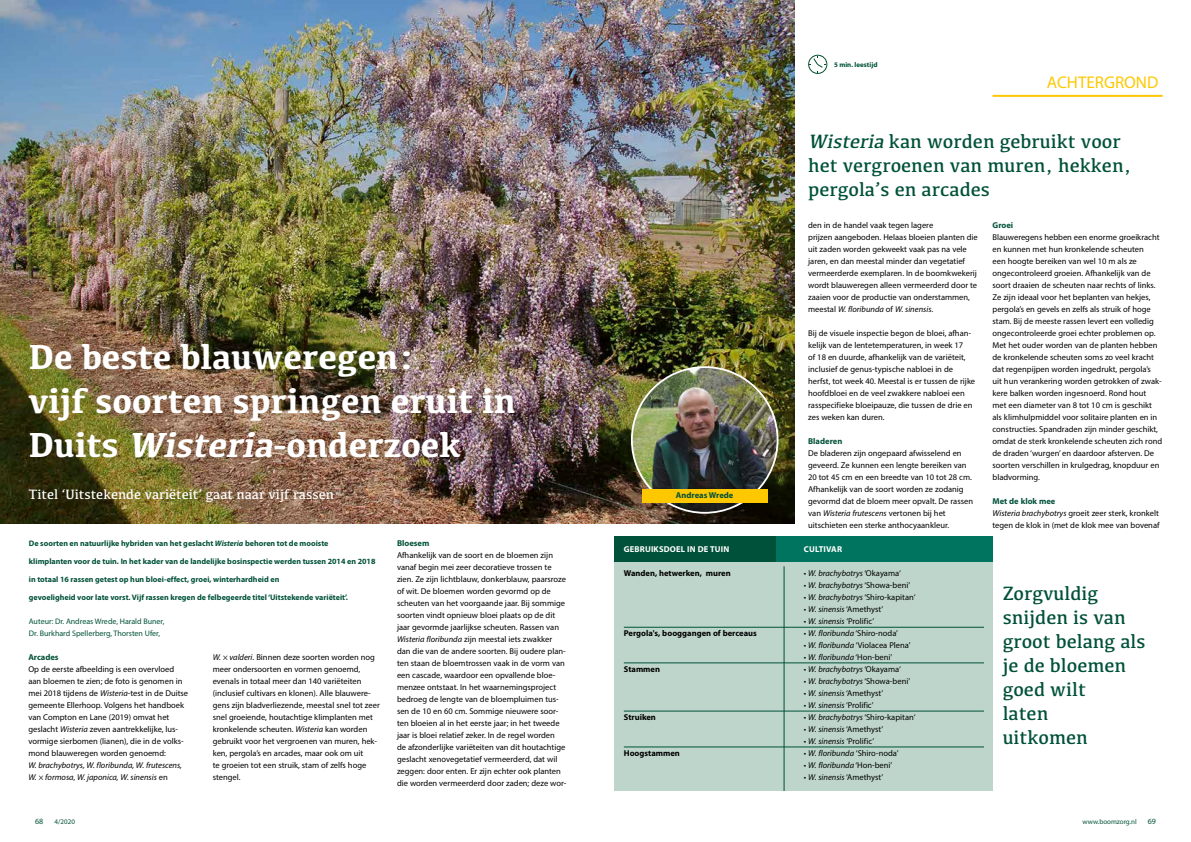
<style>
.page{position:relative;width:1191px;height:842px;background:#fff}
.page>*{position:absolute;margin:0;border:0;box-sizing:border-box;transform-origin:0 0}
.t1{font:700 36px/44px "Kefa";color:#fff}
.t2{font:20px/24px "Kefa";color:#005139}
.t3{font:17px "Myriad Pro";color:#fec800}
.t4{font:14px "Kefa";color:#fff}
.t5{font:8.5px/12px "Myriad Pro";color:#000}
.t6{font:italic 8.5px/12px "Myriad Pro";color:#000}
.t7{font:700 8.5px "Myriad Pro";color:#000}
.t8{font:700 8.5px "Myriad Pro";color:#005139}
.t9{font:700 8.5px "Myriad Pro";letter-spacing:.02em;color:#fff}
.t10{font:700 8px "Myriad Pro";color:#005139}
.t11{font:8px/12px "Myriad Pro";color:#005139}
.t12{font:7px "Myriad Pro";color:#005139}
.t13{font:700 7px "Myriad Pro";color:#005139}
.s1{font-style:italic}
.s2{font-style:normal}
.s3{font-weight:700;color:#005139}
</style>
<div class="page">
<hr style="left:992px;top:95px;width:170px;height:2px;background:#fec800">
<div style="left:614px;top:542px;width:378px;height:249px;background:#bed5cc"></div>
<img style="left:0;top:0;width:794px;height:523px">
<svg style="left:808px;top:55px;width:19px;height:19px"></svg>
<img style="left:632px;top:367px;width:145px;height:146px;border-radius:73px">
<div style="left:642px;top:489px;width:125px;height:14px;background:#fec800"></div>
<div style="left:614px;top:536px;width:174px;height:25px;background:#005139"></div>
<div style="left:776px;top:536px;width:216px;height:25px;background:#00745f"></div>
<hr style="left:783px;top:566px;width:1px;height:225px;background:#005139">
<hr style="left:624px;top:627px;width:360px;height:1px;background:#005139">
<hr style="left:624px;top:662px;width:360px;height:1px;background:#005139">
<hr style="left:624px;top:710px;width:360px;height:1px;background:#005139">
<hr style="left:624px;top:746px;width:360px;height:1px;background:#005139">
<p class="t13" style="left:834px;top:60px;width:45px">5 min. leestijd</p>
<h3 class="t3" style="left:1047px;top:71px;width:113px">ACHTERGROND</h3>
<h1 class="t1" style="left:28px;top:333px;width:489px">De beste blauweregen:<br>vijf soorten springen eruit in<br>Duits <span class="s1">Wisteria</span>-onderzoek</h1>
<h3 class="t4" style="left:29px;top:485px;width:306px">Titel ‘Uitstekende variëteit’ gaat naar vijf rassen</h3>
<p class="t10" style="left:29px;top:538px;width:301px">De soorten en natuurlijke hybriden van het geslacht <span class="s1">Wisteria</span> behoren tot de mooiste</p>
<p class="t10" style="left:29px;top:556px;width:348px">klimplanten voor de tuin. In het kader van de landelijke bosinspectie werden tussen 2014 en 2018</p>
<p class="t10" style="left:29px;top:574px;width:252px">in totaal 16 rassen getest op hun bloei-effect, groei, winterhardheid en</p>
<p class="t10" style="left:29px;top:592px;width:320px">gevoeligheid voor late vorst. Vijf rassen kregen de felbegeerde titel ‘Uitstekende variëteit’.</p>
<p class="t11" style="left:29px;top:615px;width:137px">Auteur: Dr. Andreas Wrede, Harald Buner,<br>Dr. Burkhard Spellerberg, Thorsten Ufer,</p>
<p class="t8" style="left:28px;top:652px;width:32px">Arcades</p>
<p class="t5" style="left:28px;top:663px;width:161px">Op de eerste afbeelding is een overvloed aan bloemen te zien; de foto is genomen in mei 2018 tijdens de <span class="s1">Wisteria</span>-test in de Duitse gemeente Ellerhoop. Volgens het handboek van Compton en Lane (2019) omvat het geslacht <span class="s1">Wisteria</span> zeven aantrekkelijke, lus&shy;vormige sierbomen (lianen), die in de volks&shy;mond blauweregen worden genoemd:</p>
<p class="t6" style="left:28px;top:759px;width:155px">W. brachybotrys, W. floribunda, W. frutescens,<br>W. × formosa, W. japonica, W. sinensis <span class="s2">en</span></p>
<p class="t5" style="left:213px;top:651px;width:169px"><span class="s1">W. × valderi</span>. Binnen deze soorten worden nog meer ondersoorten en vormen genoemd, evenals in totaal meer dan 140 variëteiten (inclusief cultivars en klonen). Alle blauwere&shy;gens zijn bladverliezende, meestal snel tot zeer snel groeiende, houtachtige klimplanten met kronkelende scheuten. <span class="s1">Wisteria</span> kan worden gebruikt voor het vergroenen van muren, hek&shy;ken, pergola’s en arcades, maar ook om uit<br>te groeien tot een struik, stam of zelfs hoge stengel.</p>
<p class="t8" style="left:397px;top:538px;width:34px">Bloesem</p>
<p class="t5" style="left:397px;top:549px;width:171px">Afhankelijk van de soort en de bloemen zijn vanaf begin mei zeer decoratieve trossen te zien. Ze zijn lichtblauw, donkerblauw, paarsroze of wit. De bloemen worden gevormd op de scheuten van het voorgaande jaar. Bij sommige soorten vindt opnieuw bloei plaats op de dit jaar gevormde jaarlijkse scheuten. Rassen van <span class="s1">Wisteria floribunda</span> zijn meestal iets zwakker dan die van de andere soorten. Bij oudere plan&shy;ten staan de bloemtrossen vaak in de vorm van een cascade, waardoor een opvallende bloe&shy;menzee ontstaat. In het waarnemingsproject bedroeg de lengte van de bloempluimen tus&shy;sen de 10 en 60 cm. Sommige nieuwere soor&shy;ten bloeien al in het eerste jaar; in het tweede jaar is bloei relatief zeker. In de regel worden<br>de afzonderlijke variëteiten van dit houtachtige geslacht xenovegetatief vermeerderd, dat wil zeggen: door enten. Er zijn echter ook planten die worden vermeerderd door zaden; deze wor-</p>
<p class="t8" style="left:676px;top:490px;width:59px">Andreas Wrede</p>
<h2 class="t2" style="left:808px;top:128px;width:325px"><span class="s1">Wisteria</span> kan worden gebruikt voor het vergroenen van muren, hekken, pergola’s en arcades</h2>
<p class="t5" style="left:808px;top:219px;width:171px">den in de handel vaak tegen lagere<br>prijzen aangeboden. Helaas bloeien planten die uit zaden worden gekweekt vaak pas na vele jaren, en dan meestal minder dan vegetatief vermeerderde exemplaren. In de boomkwekerij wordt blauweregen alleen vermeerderd door te zaaien voor de productie van onderstammen, meestal <span class="s1">W. floribunda</span> of <span class="s1">W. sinensis</span>.</p>
<p class="t5" style="left:808px;top:327px;width:168px">Bij de visuele inspectie begon de bloei, afhan&shy;kelijk van de lentetemperaturen, in week 17<br>of 18 en duurde, afhankelijk van de variëteit, inclusief de genus-typische nabloei in de herfst, tot week 40. Meestal is er tussen de rijke hoofdbloei en de veel zwakkere nabloei een rasspecifieke bloeipauze, die tussen de drie en zes weken kan duren.</p>
<p class="t8" style="left:808px;top:436px;width:36px">Bladeren</p>
<p class="t5" style="left:808px;top:447px;width:166px">De bladeren zijn ongepaard afwisselend en geveerd. Ze kunnen een lengte bereiken van 20 tot 45 cm en een breedte van 10 tot 28 cm.<br>Afhankelijk van de soort worden ze zodanig gevormd dat de bloem meer opvalt. De rassen van <span class="s1">Wisteria frutescens</span> vertonen bij het uitschieten een sterke anthocyaankleur.</p>
<p class="t8" style="left:992px;top:220px;width:22px">Groei</p>
<p class="t5" style="left:992px;top:231px;width:171px">Blauweregens hebben een enorme groeikracht en kunnen met hun kronkelende scheuten<br>een hoogte bereiken van wel 10 m als ze ongecontroleerd groeien. Afhankelijk van de soort draaien de scheuten naar rechts of links.<br>Ze zijn ideaal voor het beplanten van hekjes, pergola’s en gevels en zelfs als struik of hoge stam. Bij de meeste rassen levert een volledig ongecontroleerde groei echter problemen op.<br>Met het ouder worden van de planten hebben de kronkelende scheuten soms zo veel kracht dat regenpijpen worden ingedrukt, pergola’s uit hun verankering worden getrokken of zwak&shy;kere balken worden ingesnoerd. Rond hout met een diameter van 8 tot 10 cm is geschikt als klimhulpmiddel voor solitaire planten en in constructies. Spandraden zijn minder geschikt, omdat de sterk kronkelende scheuten zich rond de draden ‘wurgen’ en daardoor afsterven. De soorten verschillen in krulgedrag, knopduur en bladvorming.</p>
<p class="t5" style="left:992px;top:495px;width:169px"><span class="s3">Met de klok mee<br></span><span class="s1">Wisteria brachybotrys</span> groeit zeer sterk, kronkelt tegen de klok in (met de klok mee van bovenaf</p>
<p class="t9" style="left:624px;top:544px;width:107px">GEBRUIKSDOEL IN DE TUIN</p>
<p class="t9" style="left:804px;top:544px;width:40px">CULTIVAR</p>
<p class="t7" style="left:624px;top:568px;width:108px">Wanden, hetwerken, muren</p>
<p class="t6" style="left:804px;top:567px;width:99px"><span class="s2">•</span> W. brachybotrys <span class="s2">‘Okayama‘</span></p>
<p class="t6" style="left:804px;top:579px;width:108px"><span class="s2">•</span> W. brachybotrys <span class="s2">‘Showa-beni’</span></p>
<p class="t5" style="left:804px;top:591px;width:113px">• <span class="s1">W. brachybotrys</span> ‘Shiro-kapitan‘</p>
<p class="t5" style="left:804px;top:603px;width:81px">• <span class="s1">W. sinensis</span> ‘Amethyst’</p>
<p class="t5" style="left:804px;top:615px;width:72px">• <span class="s1">W. sinensis</span> ‘Prolific’</p>
<p class="t7" style="left:624px;top:628px;width:134px">Pergola's, booggangen of berceaus</p>
<p class="t5" style="left:804px;top:627px;width:96px">• <span class="s1">W. floribunda</span> ‘Shiro-noda’</p>
<p class="t5" style="left:804px;top:639px;width:108px">• <span class="s1">W. floribunda</span> ‘Violacea Plena’</p>
<p class="t6" style="left:804px;top:651px;width:90px"><span class="s2">•</span> W. floribunda <span class="s2">‘Hon-beni’</span></p>
<p class="t7" style="left:624px;top:664px;width:38px">Stammen</p>
<p class="t6" style="left:804px;top:663px;width:99px"><span class="s2">•</span> W. brachybotrys <span class="s2">‘Okayama‘</span></p>
<p class="t6" style="left:804px;top:675px;width:108px"><span class="s2">•</span> W. brachybotrys <span class="s2">‘Showa-beni’</span></p>
<p class="t5" style="left:804px;top:687px;width:81px">• <span class="s1">W. sinensis</span> ‘Amethyst’</p>
<p class="t5" style="left:804px;top:699px;width:71px">• <span class="s1">W. sinensis</span> ‘Prolific’</p>
<p class="t7" style="left:624px;top:712px;width:34px">Struiken</p>
<p class="t5" style="left:804px;top:711px;width:113px">• <span class="s1">W. brachybotrys</span> ‘Shiro-kapitan‘</p>
<p class="t5" style="left:804px;top:723px;width:81px">• <span class="s1">W. sinensis</span> ‘Amethyst’</p>
<p class="t5" style="left:804px;top:735px;width:72px">• <span class="s1">W. sinensis</span> ‘Prolific’</p>
<p class="t7" style="left:624px;top:748px;width:58px">Hoogstammen</p>
<p class="t5" style="left:804px;top:747px;width:96px">• <span class="s1">W. floribunda</span> ‘Shiro-noda’</p>
<p class="t6" style="left:804px;top:759px;width:90px"><span class="s2">•</span> W. floribunda <span class="s2">‘Hon-beni’</span></p>
<p class="t5" style="left:804px;top:771px;width:81px">• <span class="s1">W. sinensis</span> ‘Amethyst’</p>
<h2 class="t2" style="left:1002px;top:581px;width:144px">Zorgvuldig snijden is van groot belang als je de bloemen goed wilt<br>laten<br>uitkomen</h2>
<p class="t11" style="left:35px;top:815px;width:10px">68</p>
<p class="t12" style="left:55px;top:817px;width:22px">4/2020</p>
<p class="t12" style="left:1082px;top:817px;width:56px">www.boomzorg.nl</p>
<p class="t11" style="left:1147px;top:815px;width:10px">69</p>
</div>
